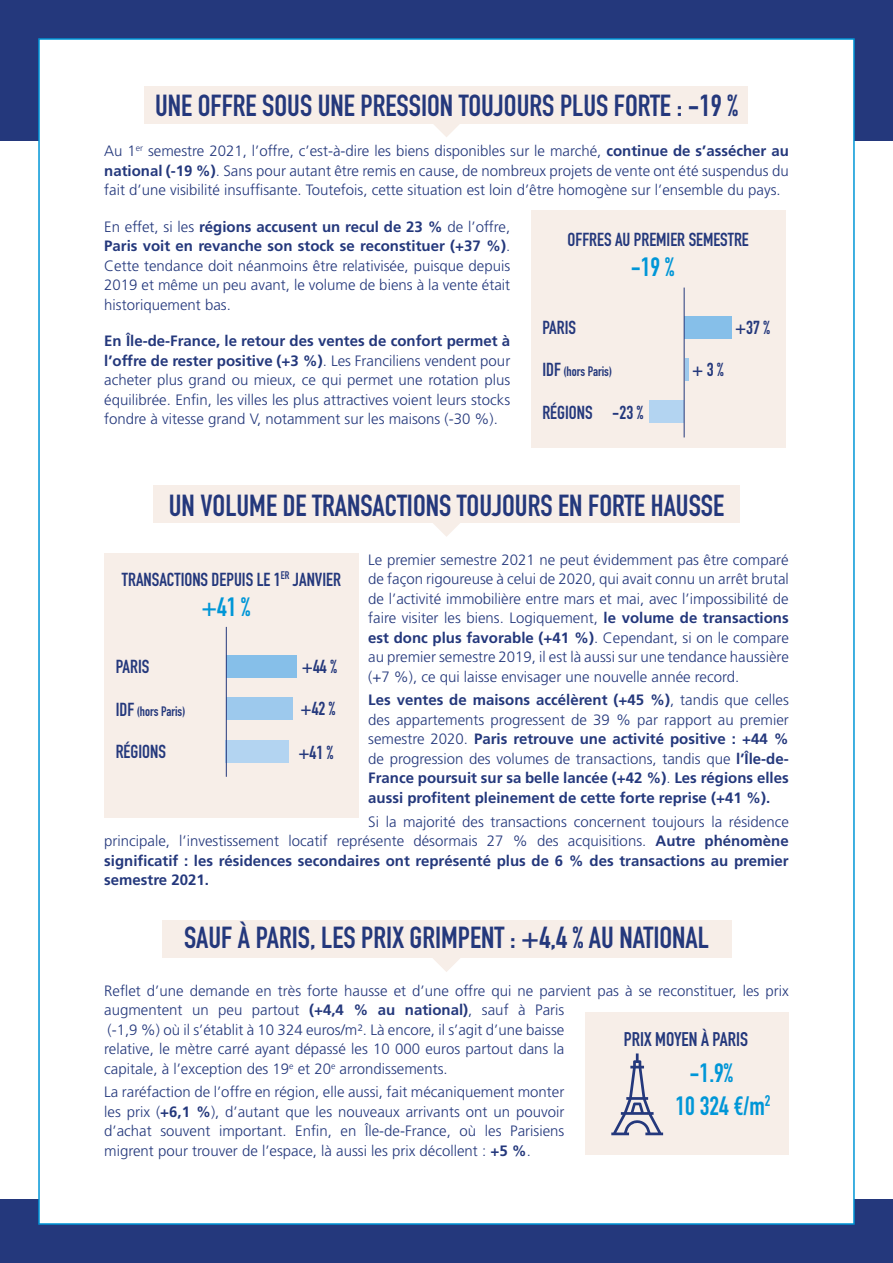
<style>
.page{position:relative;width:893px;height:1263px;background:#fff}
.page>*{position:absolute;margin:0;border:0;box-sizing:border-box;transform-origin:0 0}
.t1{font:700 30px "DIN Condensed";color:#24387c}
.t2{font:700 26.1px/32.4px "DIN Condensed";color:#0096d7}
.t3{font:700 19.5px "DIN Condensed";color:#24387c}
.t4{font:700 18.6px "DIN Condensed";color:#24387c}
.t5{font:300 15px/19.5px "Frutiger";color:#24387c;text-align:justify}
.t6{font:700 15px/19.5px "Frutiger";color:#24387c;text-align:justify}
.t7{font:700 13.5px "DIN Condensed";color:#24387c}
.s1{font-weight:700}
.s2{font-size:18.6px}
.s3{font-weight:300}
</style>
<div class="page">
<div style="left:0;top:0;width:893px;height:140px;background:#24387c"></div>
<div style="left:0;top:1200px;width:893px;height:63px;background:#24387c"></div>
<div style="left:38px;top:38px;width:817px;height:1187px;background:#fff;border:2px solid #0096d7"></div>
<div style="left:145px;top:86px;width:603px;height:37px;background:#f7eee8"></div>
<svg style="left:432px;top:123px;width:28px;height:14px"></svg>
<div style="left:153px;top:485px;width:587px;height:38px;background:#f7eee8"></div>
<svg style="left:433px;top:523px;width:27px;height:14px"></svg>
<div style="left:105px;top:553px;width:254px;height:264px;background:#f7eee8"></div>
<div style="left:227px;top:655px;width:70px;height:23px;background:#86bfe9"></div>
<div style="left:226px;top:740px;width:63px;height:22px;background:#b3d4f1"></div>
<div style="left:226px;top:698px;width:67px;height:22px;background:#9dc9ed"></div>
<hr style="left:226px;top:627px;width:1px;height:150px;background:#24387c">
<div style="left:162px;top:920px;width:569px;height:38px;background:#f7eee8"></div>
<svg style="left:433px;top:958px;width:27px;height:14px"></svg>
<div style="left:586px;top:1013px;width:203px;height:142px;background:#f7eee8"></div>
<svg style="left:611px;top:1053px;width:52px;height:82px"></svg>
<div style="left:531px;top:210px;width:254px;height:238px;background:#f7eee8"></div>
<div style="left:685px;top:316px;width:47px;height:22px;background:#86bfe9"></div>
<div style="left:650px;top:401px;width:34px;height:22px;background:#b3d4f1"></div>
<hr style="left:684px;top:288px;width:1px;height:149px;background:#24387c">
<hr style="left:685px;top:358px;width:4px;height:23px;background:#9dc9ed">
<h1 class="t1" style="left:155px;top:85px;width:584px">UNE OFFRE SOUS UNE PRESSION TOUJOURS PLUS FORTE : -19 %</h1>
<p class="t5" style="left:104px;top:141px;width:686px">Au 1<sup>er</sup> semestre 2021, l’offre, c’est-à-dire les biens disponibles sur le marché, <span class="s1">continue de s’assécher au national (-19 %)</span>. Sans pour autant être remis en cause, de nombreux projets de vente ont été suspendus du fait d’une visibilité insuffisante. Toutefois, cette situation est loin d’être homogène sur l’ensemble du pays.</p>
<p class="t5" style="left:104px;top:217px;width:408px">En effet, si les <span class="s1">régions accusent un recul de 23 %</span> de l’offre, <span class="s1">Paris voit en revanche son stock se reconstituer (+37 %)</span>.<br>Cette tendance doit néanmoins être relativisée, puisque depuis 2019 et même un peu avant, le volume de biens à la vente était historiquement bas.</p>
<p class="t5" style="left:104px;top:331px;width:408px"><span class="s1">En Île-de-France, le retour des ventes de confort permet à l’offre de rester positive (+3 %)</span>. Les Franciliens vendent pour acheter plus grand ou mieux, ce qui permet une rotation plus équilibrée. Enfin, les villes les plus attractives voient leurs stocks fondre à vitesse grand V, notamment sur les maisons (-30 %).</p>
<p class="t4" style="left:568px;top:227px;width:183px">OFFRES AU PREMIER SEMESTRE</p>
<h2 class="t2" style="left:631px;top:251px;width:45px">-19 %</h2>
<p class="t4" style="left:542px;top:315px;width:35px">PARIS</p>
<p class="t4" style="left:735px;top:315px;width:36px">+37 %</p>
<p class="t4" style="left:692px;top:357px;width:33px">+ 3 %</p>
<p class="t4" style="left:612px;top:400px;width:33px">-23 %</p>
<p class="t7" style="left:542px;top:362px;width:71px"><span class="s2">IDF</span> (hors Paris)</p>
<p class="t4" style="left:542px;top:399px;width:52px">RÉGIONS</p>
<h1 class="t1" style="left:169px;top:486px;width:557px">UN VOLUME DE TRANSACTIONS TOUJOURS EN FORTE HAUSSE</h1>
<p class="t5" style="left:368px;top:550px;width:422px">Le premier semestre 2021 ne peut évidemment pas être comparé de façon rigoureuse à celui de 2020, qui avait connu un arrêt brutal de l’activité immobilière entre mars et mai, avec l’impossibilité de faire visiter les biens. Logiquement, <span class="s1">le volume de transactions est donc plus favorable (+41 %)</span>. Cependant, si on le compare au premier semestre 2019, il est là aussi sur une tendance haussière (+7 %), ce qui laisse envisager une nouvelle année record.</p>
<p class="t6" style="left:368px;top:690px;width:422px">Les ventes de maisons accélèrent (+45 %)<span class="s3">, tandis que celles des appartements progressent de 39 % par rapport au premier semestre 2020.</span> Paris retrouve une activité positive : +44 % <span class="s3">de progression des volumes de transactions, tandis que</span> l’Île-de-France poursuit sur sa belle lancée (+42 %)<span class="s3">.</span> Les régions elles aussi profitent pleinement de cette forte reprise (+41 %).</p>
<p class="t5" style="left:104px;top:812px;width:686px;text-indent:264px">Si la majorité des transactions concernent toujours la résidence principale, l’investissement locatif représente désormais 27 % des acquisitions. <span class="s1">Autre phénomène significatif : les résidences secondaires ont représenté plus de 6 % des transactions au premier semestre 2021.</span></p>
<p class="t4" style="left:122px;top:567px;width:221px">TRANSACTIONS DEPUIS LE 1<sup>ER</sup> JANVIER</p>
<h2 class="t2" style="left:201px;top:590px;width:51px">+41 %</h2>
<p class="t4" style="left:116px;top:654px;width:35px">PARIS</p>
<p class="t4" style="left:302px;top:654px;width:36px">+44 %</p>
<p class="t4" style="left:300px;top:696px;width:36px">+42 %</p>
<p class="t4" style="left:298px;top:740px;width:36px">+41 %</p>
<p class="t7" style="left:116px;top:702px;width:71px"><span class="s2">IDF</span> (hors Paris)</p>
<p class="t4" style="left:116px;top:739px;width:52px">RÉGIONS</p>
<h1 class="t1" style="left:184px;top:917px;width:526px">SAUF À PARIS, LES PRIX GRIMPENT : +4,4 % AU NATIONAL</h1>
<p class="t5" style="left:104px;top:981px;width:686px;text-align:left">Reflet d’une demande en très forte hausse et d’une offre qui ne parvient pas à se reconstituer, les prix augmentent un peu partout <span class="s1">(+4,4 % au national)</span>, sauf à Paris<br>(-1,9 %) où il s’établit à 10 324 euros/m². Là encore, il s’agit d’une baisse<br>relative, le mètre carré ayant dépassé les 10 000 euros partout dans la<br>capitale, à l’exception des 19<sup>e</sup> et 20<sup>e</sup> arrondissements.</p>
<p class="t5" style="left:104px;top:1082px;width:462px">La raréfaction de l’offre en région, elle aussi, fait mécaniquement monter les prix (<span class="s1">+6,1 %</span>), d’autant que les nouveaux arrivants ont un pouvoir d’achat souvent important. Enfin, en Île-de-France, où les Parisiens migrent pour trouver de l’espace, là aussi les prix décollent : <span class="s1">+5 %</span>.</p>
<h3 class="t3" style="left:624px;top:1026px;width:126px">PRIX MOYEN À PARIS</h3>
<h2 class="t2" style="left:675px;top:1057px;width:96px;text-indent:14px">-1.9%<br>10 324 €/m<sup>2</sup></h2>
</div>
